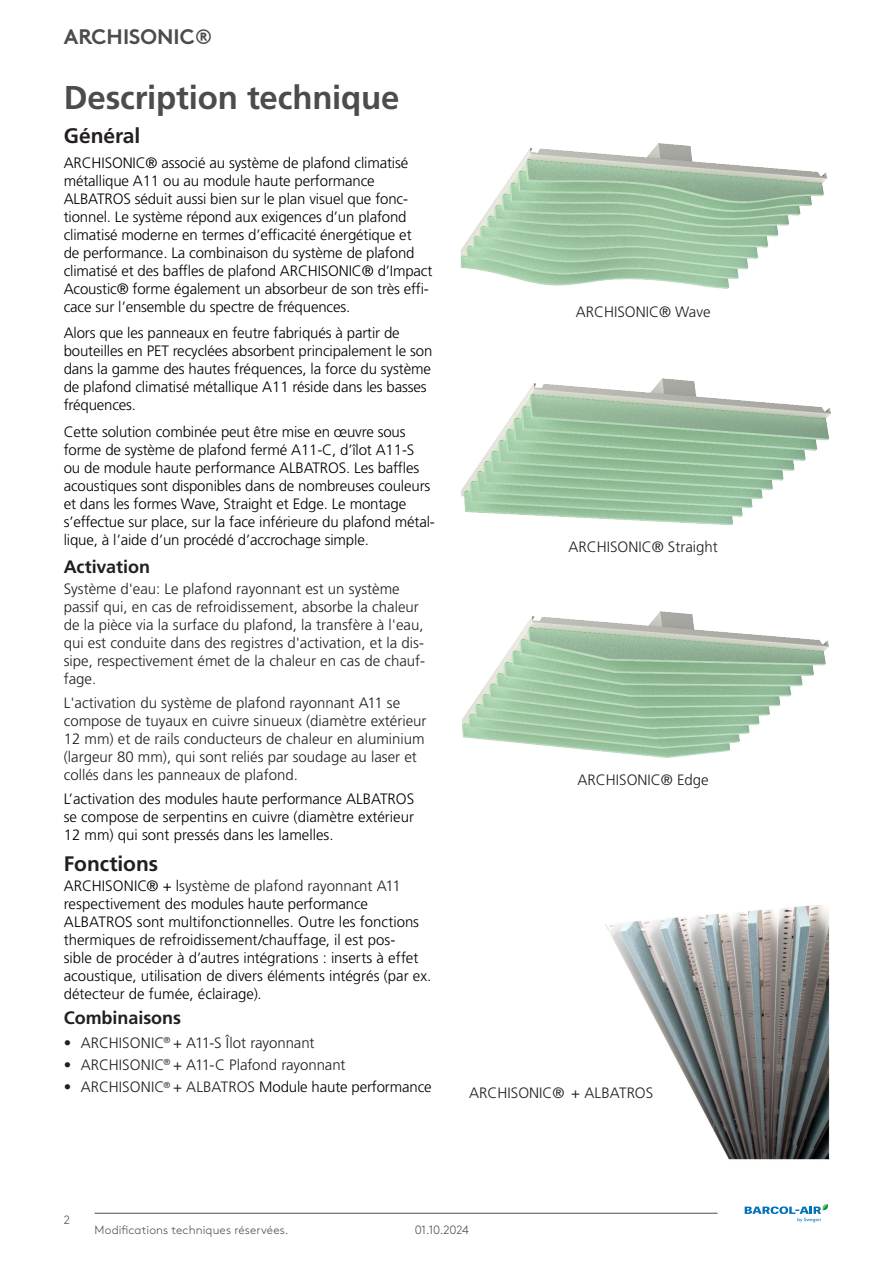
<style>
.page{position:relative;width:893px;height:1263px;background:#fff}
.page>*{position:absolute;margin:0;border:0;box-sizing:border-box;transform-origin:0 0}
.t1{font:700 33px "Frutiger LT Pro";letter-spacing:-.005em;color:#4b4c4d}
.t2{font:700 21px "Frutiger LT Pro";letter-spacing:-.005em;color:#231f20}
.t3{font:700 21px "Swegon Brown";color:#4b4c4d}
.t4{font:700 18px "Frutiger LT Pro";letter-spacing:-.005em;color:#231f20}
.t5{font:300 15px/18px "Frutiger LT Pro";letter-spacing:-.01em;color:#000001}
.t6{font:300 15px/18px "Frutiger LT Pro";color:#231f20}
.t7{font:300 12px "Swegon Brown";letter-spacing:.01em;color:#4b4c4d}
.s1{color:#231f20}
</style>
<div class="page">
<hr style="left:95px;top:1213px;width:623px;height:1px;background:#4b4c4d">
<svg style="left:745px;top:1204px;width:83px;height:18px"></svg>
<img style="left:462px;top:611px;width:367px;height:147px">
<img style="left:461px;top:378px;width:370px;height:148px">
<img style="left:460px;top:143px;width:367px;height:146px">
<img style="left:605px;top:905px;width:224px;height:255px">
<h2 class="t3" style="left:64px;top:20px;width:150px">ARCHISONIC®</h2>
<h1 class="t1" style="left:64px;top:77px;width:337px">Description technique</h1>
<h2 class="t2" style="left:64px;top:124px;width:78px">Général</h2>
<p class="t5" style="left:64px;top:154px;width:370px">ARCHISONIC® associé au système de plafond climatisé métallique A11 ou au module haute performance ALBATROS séduit aussi bien sur le plan visuel que fonc&shy;tionnel. Le système répond aux exigences d’un plafond climatisé moderne en termes d’efficacité énergétique et<br>de performance. La combinaison du système de plafond climatisé et des baffles de plafond ARCHISONIC® d’Impact Acoustic® forme également un absorbeur de son très effi&shy;cace sur l’ensemble du spectre de fréquences.</p>
<p class="t5" style="left:64px;top:324px;width:370px">Alors que les panneaux en feutre fabriqués à partir de bouteilles en PET recyclées absorbent principalement le son dans la gamme des hautes fréquences, la force du système de plafond climatisé métallique A11 réside dans les basses fréquences.</p>
<p class="t5" style="left:64px;top:423px;width:373px">Cette solution combinée peut être mise en œuvre sous forme de système de plafond fermé A11-C, d’îlot A11-S<br>ou de module haute performance ALBATROS. Les baffles acoustiques sont disponibles dans de nombreuses couleurs et dans les formes Wave, Straight et Edge. Le montage s’effectue sur place, sur la face inférieure du plafond métal&shy;lique, à l’aide d’un procédé d’accrochage simple.</p>
<p class="t4" style="left:64px;top:556px;width:88px">Activation</p>
<p class="t6" style="left:64px;top:579px;width:363px">Système d'eau: Le plafond rayonnant est un système passif qui, en cas de refroidissement, absorbe la chaleur de la pièce via la surface du plafond, la transfère à l'eau, qui est conduite dans des registres d'activation, et la dis&shy;sipe, respectivement émet de la chaleur en cas de chauf&shy;fage.</p>
<p class="t6" style="left:64px;top:694px;width:364px">L'activation du système de plafond rayonnant A11 se compose de tuyaux en cuivre sinueux (diamètre extérieur 12 mm) et de rails conducteurs de chaleur en aluminium (largeur 80 mm), qui sont reliés par soudage au laser et collés dans les panneaux de plafond.</p>
<p class="t5" style="left:64px;top:790px;width:352px;text-align:justify">L’activation des modules haute performance ALBATROS se compose de serpentins en cuivre (diamètre extérieur 12 mm) qui sont pressés dans les lamelles.</p>
<h2 class="t2" style="left:64px;top:851px;width:96px">Fonctions</h2>
<p class="t5" style="left:64px;top:877px;width:369px">ARCHISONIC® + l<span class="s1">système de plafond rayonnant A11 </span>respectivement des modules haute performance ALBATROS sont multifonctionnelles. Outre les fonctions thermiques de refroidissement/chauffage, il est pos-<br>sible de procéder à d’autres intégrations : inserts à effet acoustique, utilisation de divers éléments intégrés (par ex. détecteur de fumée, éclairage).</p>
<p class="t4" style="left:64px;top:1006px;width:119px">Combinaisons</p>
<p class="t6" style="left:64px;top:1034px;width:252px">• ARCHISONIC<sup>®</sup> + A11-S Îlot rayonnant</p>
<p class="t6" style="left:64px;top:1056px;width:283px">• ARCHISONIC<sup>®</sup> + A11-C Plafond rayonnant</p>
<p class="t5" style="left:64px;top:1078px;width:369px"><span class="s1">• ARCHISONIC</span><sup>®</sup> <span class="s1">+ ALBATROS</span> Module haute performance</p>
<p class="t6" style="left:576px;top:302px;width:136px">ARCHISONIC® Wave</p>
<p class="t6" style="left:568px;top:538px;width:151px">ARCHISONIC® Straight</p>
<p class="t6" style="left:578px;top:771px;width:133px">ARCHISONIC® Edge</p>
<p class="t6" style="left:469px;top:1084px;width:186px">ARCHISONIC® + ALBATROS</p>
<p class="t7" style="left:64px;top:1211px;width:8px">2</p>
<p class="t7" style="left:95px;top:1221px;width:195px">Modifications techniques réservées.</p>
<p class="t7" style="left:415px;top:1221px;width:56px">01.10.2024</p>
</div>
